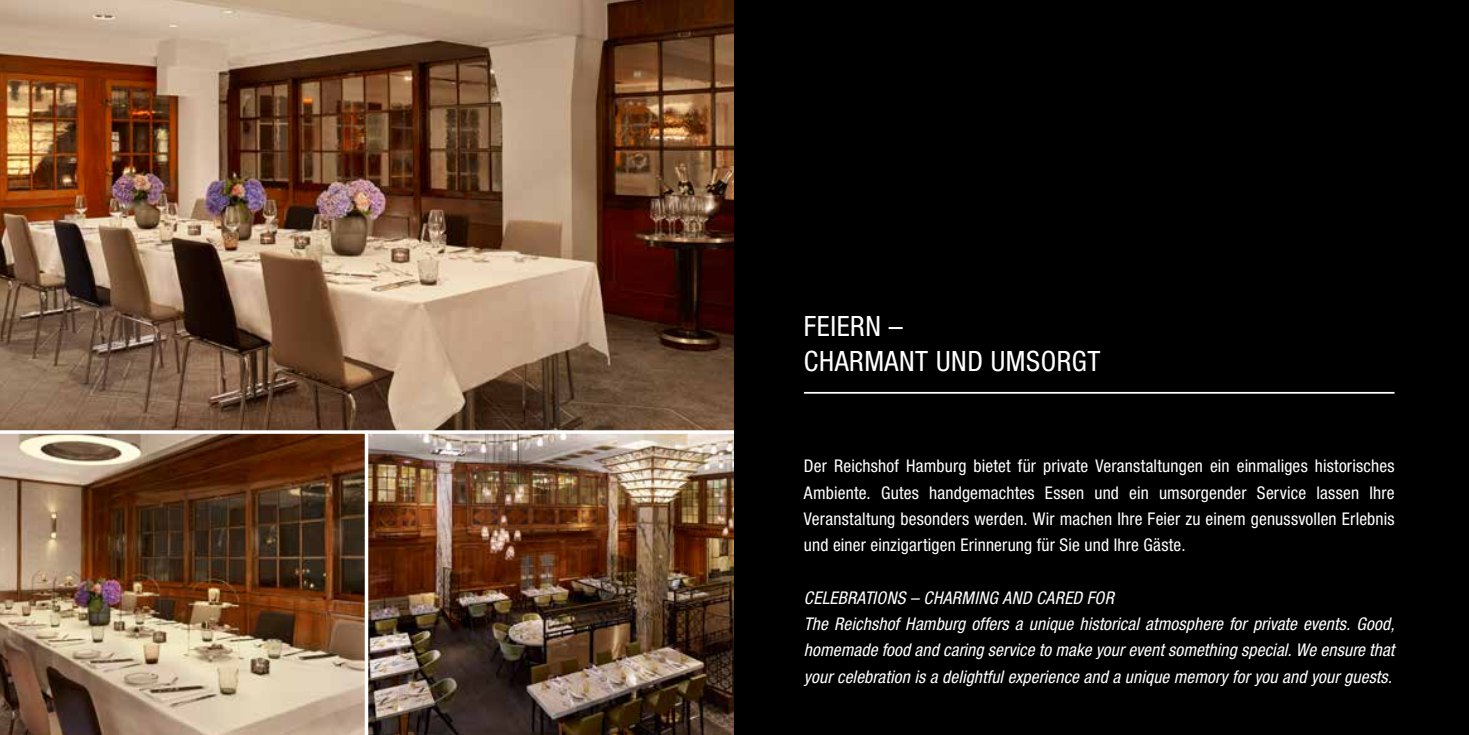
<style>
.page{position:relative;width:1469px;height:735px;background:#fff}
.page>*{position:absolute;margin:0;border:0;box-sizing:border-box;transform-origin:0 0}
.t1{font:condensed 28px/35px "Helvetica Neue";letter-spacing:.02em;color:#fff}
.t2{font:condensed 17.5px/26.2px "Helvetica Neue";letter-spacing:.01em;color:#fff;text-align:justify}
.t3{font:italic condensed 17.5px/26.2px "Helvetica Neue";letter-spacing:.01em;color:#fff}
</style>
<div class="page">
<img style="left:0;top:0;width:734px;height:430px">
<img style="left:0;top:433px;width:734px;height:301px">
<hr style="left:365px;top:430px;width:3px;height:304px;background:#fff">
<div style="left:734px;top:0;width:734px;height:734px;background:#000"></div>
<hr style="left:804px;top:391px;width:590px;height:2px;background:#fff">
<h1 class="t1" style="left:804px;top:308px;width:298px">FEIERN –<br>CHARMANT UND UMSORGT</h1>
<p class="t2" style="left:804px;top:452px;width:592px">Der Reichshof Hamburg bietet für private Veranstaltungen ein einmaliges historisches Ambiente. Gutes handgemachtes Essen und ein umsorgender Service lassen Ihre Veranstaltung besonders werden. Wir machen Ihre Feier zu einem genussvollen Erlebnis und einer einzigartigen Erinnerung für Sie und Ihre Gäste.</p>
<p class="t3" style="left:804px;top:584px;width:592px">CELEBRATIONS – CHARMING AND CARED FOR<br>The Reichshof Hamburg offers a unique historical atmosphere for private events. Good, homemade food and caring service to make your event something special. We ensure that your celebration is a delightful experience and a unique memory for you and your guests.</p>
</div>
